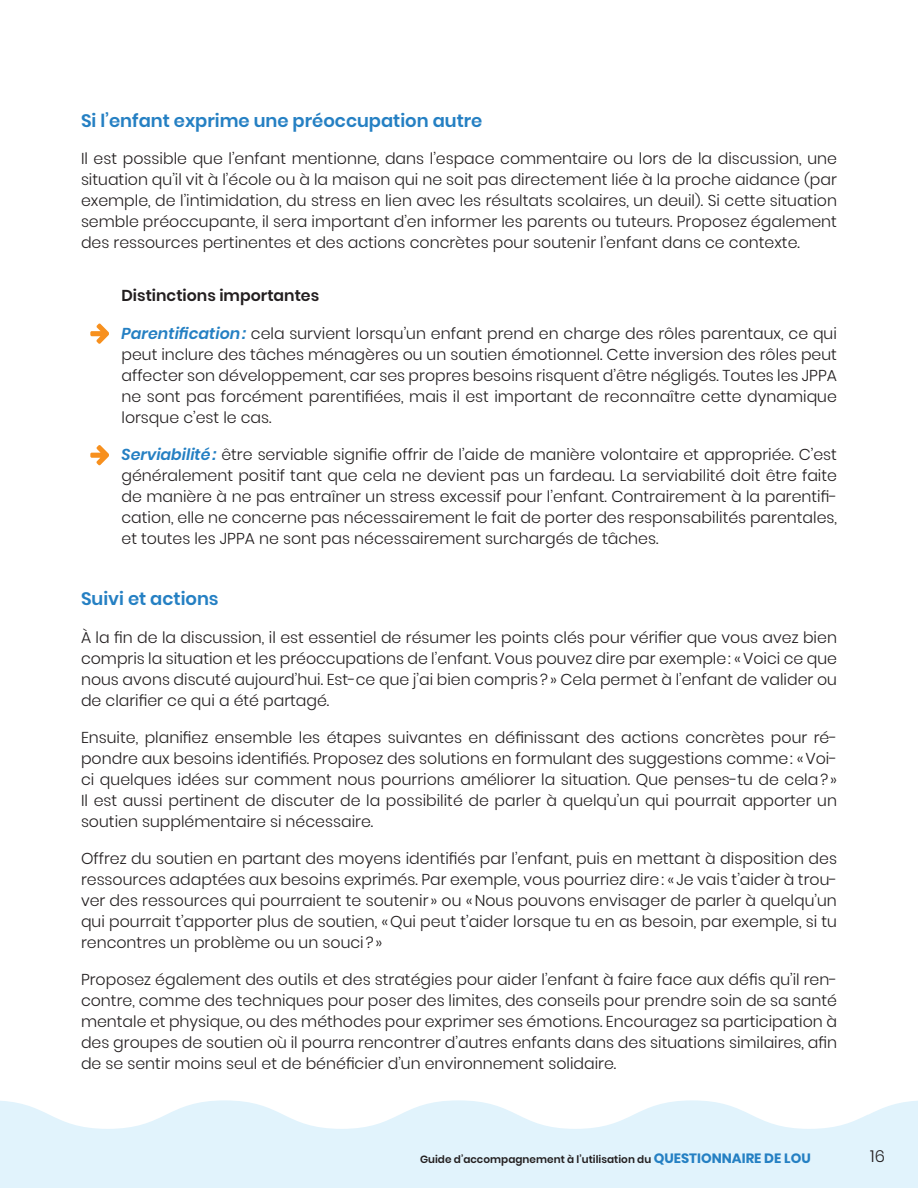
<style>
.page{position:relative;width:918px;height:1188px;background:#fff}
.page>*{position:absolute;margin:0;border:0;box-sizing:border-box;transform-origin:0 0}
.Sous-titre_2{font:600 18px "Poppins";color:#2580c3}
.t1{font:300 16.5px "Poppins";color:#231f20}
.texte_courant{font:300 15.75px/21px "Poppins";color:#231f20;text-align:justify}
.texte_courant-2{font:600 15.75px "Poppins";color:#231f20}
.t2{font:600 10.5px "Poppins";color:#231f20}
.s1{font-size:13.35px}
.s2{font-weight:600;font-style:italic;color:#2580c3}
.s3{font-weight:700;font-size:13.5px;color:#2580c3}
</style>
<div class="page">
<svg style="left:0;top:1100px;width:918px;height:88px;fill:#e1f3fc"></svg>
<svg style="left:90px;top:445px;width:19px;height:20px"></svg>
<svg style="left:90px;top:323px;width:19px;height:21px"></svg>
<p class="Sous-titre_2" style="left:81px;top:110px;width:403px">Si l’enfant exprime une préoccupation autre</p>
<p class="texte_courant" style="left:81px;top:148px;width:758px">Il est possible que l’enfant mentionne, dans l’espace commentaire ou lors de la discussion, une situation qu’il vit à l’école ou à la maison qui ne soit pas directement liée à la proche aidance <span class="s1">(</span>par exemple, de l’intimidation, du stress en lien avec les résultats scolaires, un deuil<span class="s1">)</span>. Si cette situation semble préoccupante, il sera important d’en informer les parents ou tuteurs. Proposez également des ressources pertinentes et des actions concrètes pour soutenir l’enfant dans ce contexte.</p>
<p class="texte_courant-2" style="left:122px;top:287px;width:199px">Distinctions importantes</p>
<p class="texte_courant" style="left:122px;top:323px;width:717px"><span class="s2">Parentification:</span> cela survient lorsqu’un enfant prend en charge des rôles parentaux, ce qui peut inclure des tâches ménagères ou un soutien émotionnel. Cette inversion des rôles peut affecter son développement, car ses propres besoins risquent d’être négligés. Toutes les JPPA ne sont pas forcément parentifiées, mais il est important de reconnaître cette dynamique lorsque c’est le cas.</p>
<p class="texte_courant" style="left:122px;top:444px;width:717px"><span class="s2">Serviabilité:</span> être serviable signifie offrir de l’aide de manière volontaire et appropriée. C’est généralement positif tant que cela ne devient pas un fardeau. La serviabilité doit être faite de manière à ne pas entraîner un stress excessif pour l’enfant. Contrairement à la parentifi&shy;cation, elle ne concerne pas nécessairement le fait de porter des responsabilités parentales, et toutes les JPPA ne sont pas nécessairement surchargés de tâches.</p>
<p class="Sous-titre_2" style="left:81px;top:589px;width:139px">Suivi et actions</p>
<p class="texte_courant" style="left:81px;top:627px;width:758px">À la fin de la discussion, il est essentiel de résumer les points clés pour vérifier que vous avez bien compris la situation et les préoccupations de l’enfant. Vous pouvez dire par exemple: «Voici ce que nous avons discuté aujourd’hui. Est-ce que j’ai bien compris ? » Cela permet à l’enfant de valider ou de clarifier ce qui a été partagé.</p>
<p class="texte_courant" style="left:81px;top:727px;width:758px">Ensuite, planifiez ensemble les étapes suivantes en définissant des actions concrètes pour ré&shy;pondre aux besoins identifiés. Proposez des solutions en formulant des suggestions comme: «Voi&shy;ci quelques idées sur comment nous pourrions améliorer la situation. Que penses-tu de cela? » Il est aussi pertinent de discuter de la possibilité de parler à quelqu’un qui pourrait apporter un soutien supplémentaire si nécessaire.</p>
<p class="texte_courant" style="left:81px;top:848px;width:758px">Offrez du soutien en partant des moyens identifiés par l’enfant, puis en mettant à disposition des ressources adaptées aux besoins exprimés. Par exemple, vous pourriez dire: « Je vais t’aider à trou&shy;ver des ressources qui pourraient te soutenir » ou «Nous pouvons envisager de parler à quelqu’un qui pourrait t’apporter plus de soutien, «Qui peut t’aider lorsque tu en as besoin, par exemple, si tu rencontres un problème ou un souci ? »</p>
<p class="texte_courant" style="left:81px;top:969px;width:758px">Proposez également des outils et des stratégies pour aider l’enfant à faire face aux défis qu’il ren&shy;contre, comme des techniques pour poser des limites, des conseils pour prendre soin de sa santé mentale et physique, ou des méthodes pour exprimer ses émotions. Encouragez sa participation à des groupes de soutien où il pourra rencontrer d’autres enfants dans des situations similaires, afin de se sentir moins seul et de bénéficier d’un environnement solidaire.</p>
<p class="t2" style="left:420px;top:1154px;width:392px">Guide d’accompagnement à l’utilisation du <span class="s3">QUESTIONNAIRE DE LOU</span></p>
<p class="t1" style="left:870px;top:1147px;width:16px">16</p>
</div>
